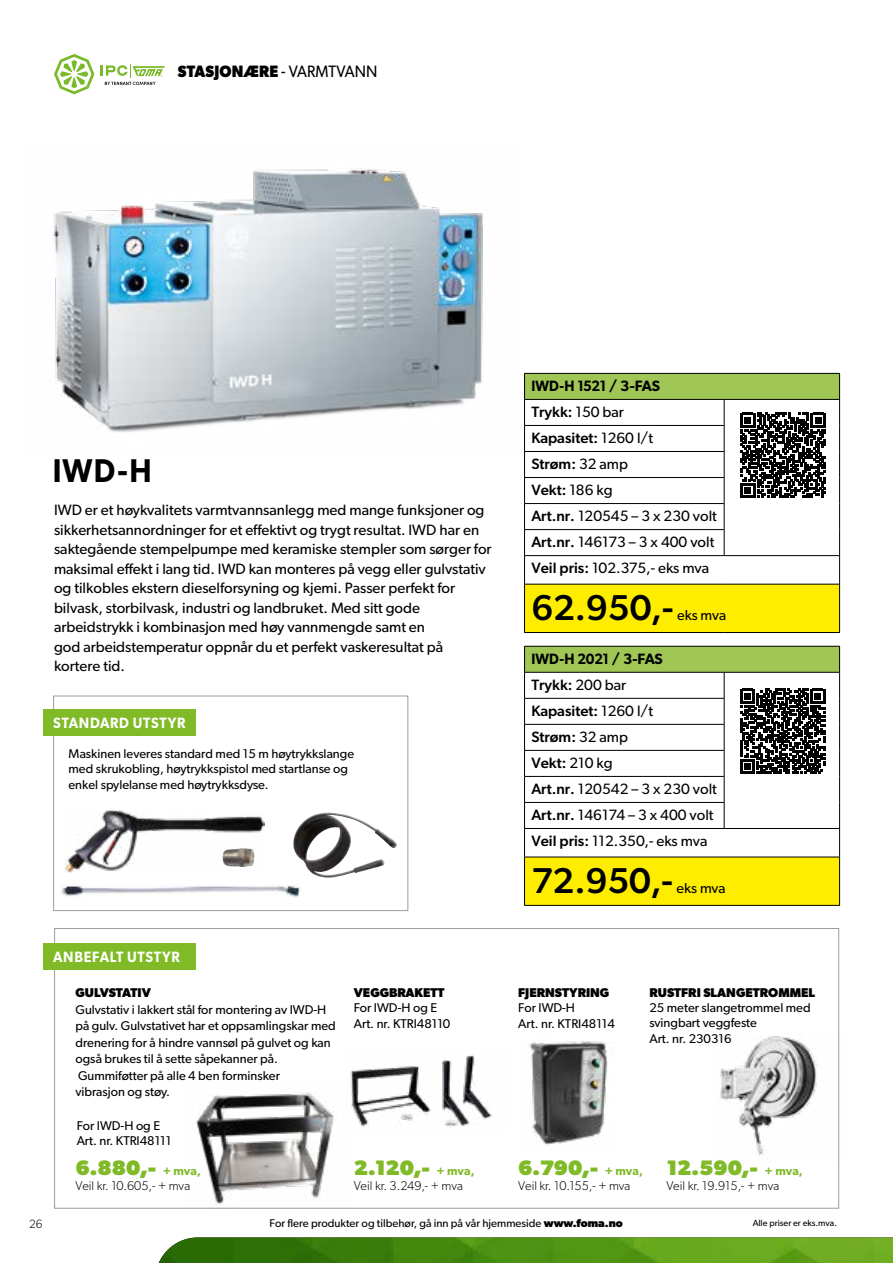
<style>
.page{position:relative;width:893px;height:1263px;background:#fff}
.page>*{position:absolute;margin:0;border:0;box-sizing:border-box;transform-origin:0 0}
.t1{font:500 36px "Gibson";color:#000}
.t2{font:600 33px "Gibson";color:#000;scale:.93 1}
.t3{font:800 21px "Gibson";color:#80ba27}
.t4{font:700 16.5px "Gibson";letter-spacing:.015em;color:#000;scale:.93 1}
.t5{font:15px/19.5px "Gibson";color:#000}
.t6{font:600 15px "Gibson";letter-spacing:.045em;color:#fff;scale:.93 1}
.t7{font:14.4px "Gibson";color:#000}
.t8{font:12.75px/15.3px "Gibson";color:#000}
.t9{font:300 12.75px "Gibson";color:#000}
.t10{font:700 12.75px "Gibson";color:#000}
.t11{font:300 12px "Gibson";color:#000}
.t12{font:11.25px "Gibson";color:#000}
.t13{font:9px "Gibson";color:#000}
.s1{font-weight:400}
.s2{font-weight:600;font-size:12px}
.s3{font-weight:600}
.s4{font-weight:500}
.s5{font-weight:700}
</style>
<div class="page">
<img style="left:159px;top:1237px;width:734px;height:26px">
<div style="left:524px;top:373px;width:316px;height:26px;background:#a0c655"></div>
<svg style="left:525px;top:400px;width:314px;height:184px"></svg>
<div style="left:524px;top:584px;width:316px;height:48px;background:#ffed00"></div>
<hr style="left:524px;top:373px;width:200px;height:1px;background:#000">
<hr style="left:724px;top:373px;width:116px;height:1px;background:#000">
<hr style="left:524px;top:399px;width:200px;height:1px;background:#000">
<hr style="left:724px;top:399px;width:116px;height:1px;background:#000">
<hr style="left:524px;top:425px;width:200px;height:1px;background:#000">
<hr style="left:524px;top:451px;width:200px;height:1px;background:#000">
<hr style="left:524px;top:477px;width:200px;height:1px;background:#000">
<hr style="left:524px;top:503px;width:200px;height:1px;background:#000">
<svg style="left:724px;top:400px;width:1px;height:155px"></svg>
<hr style="left:524px;top:529px;width:200px;height:1px;background:#000">
<hr style="left:524px;top:555px;width:200px;height:1px;background:#000">
<svg style="left:524px;top:374px;width:1px;height:210px"></svg>
<hr style="left:724px;top:555px;width:116px;height:1px;background:#000">
<svg style="left:839px;top:374px;width:1px;height:210px"></svg>
<hr style="left:524px;top:584px;width:200px;height:1px;background:#000">
<hr style="left:524px;top:584px;width:1px;height:48px;background:#000">
<hr style="left:724px;top:584px;width:116px;height:1px;background:#000">
<hr style="left:839px;top:584px;width:1px;height:48px;background:#000">
<hr style="left:524px;top:632px;width:200px;height:1px;background:#000">
<hr style="left:724px;top:632px;width:116px;height:1px;background:#000">
<div style="left:524px;top:646px;width:316px;height:26px;background:#a0c655"></div>
<svg style="left:525px;top:673px;width:314px;height:184px"></svg>
<div style="left:524px;top:857px;width:316px;height:48px;background:#ffed00"></div>
<hr style="left:524px;top:646px;width:200px;height:1px;background:#000">
<hr style="left:724px;top:646px;width:116px;height:1px;background:#000">
<hr style="left:524px;top:672px;width:200px;height:1px;background:#000">
<hr style="left:724px;top:672px;width:116px;height:1px;background:#000">
<hr style="left:524px;top:698px;width:200px;height:1px;background:#000">
<hr style="left:524px;top:724px;width:200px;height:1px;background:#000">
<hr style="left:524px;top:750px;width:200px;height:1px;background:#000">
<hr style="left:524px;top:776px;width:200px;height:1px;background:#000">
<svg style="left:724px;top:672px;width:1px;height:156px"></svg>
<hr style="left:524px;top:802px;width:200px;height:1px;background:#000">
<hr style="left:524px;top:828px;width:200px;height:1px;background:#000">
<svg style="left:524px;top:646px;width:1px;height:211px"></svg>
<hr style="left:724px;top:828px;width:116px;height:1px;background:#000">
<svg style="left:839px;top:646px;width:1px;height:211px"></svg>
<hr style="left:524px;top:857px;width:200px;height:1px;background:#000">
<hr style="left:524px;top:857px;width:1px;height:48px;background:#000">
<hr style="left:724px;top:857px;width:116px;height:1px;background:#000">
<hr style="left:839px;top:857px;width:1px;height:48px;background:#000">
<hr style="left:524px;top:905px;width:200px;height:1px;background:#000">
<hr style="left:724px;top:905px;width:116px;height:1px;background:#000">
<div style="left:53px;top:696px;width:355px;height:215px;border:1px solid #9d9d9c"></div>
<img style="left:53px;top:168px;width:430px;height:264px">
<img style="left:529px;top:1041px;width:79px;height:104px">
<img style="left:186px;top:1092px;width:164px;height:117px">
<img style="left:720px;top:1034px;width:120px;height:127px">
<img style="left:61px;top:884px;width:239px;height:13px">
<img style="left:293px;top:812px;width:104px;height:66px">
<img style="left:65px;top:810px;width:199px;height:63px">
<div style="left:735px;top:683px;width:101px;height:100px;background:#fff"></div>
<svg style="left:740px;top:689px;width:85px;height:85px"></svg>
<div style="left:735px;top:411px;width:101px;height:96px;background:#fff"></div>
<svg style="left:740px;top:413px;width:85px;height:85px"></svg>
<img style="left:346px;top:1055px;width:147px;height:78px">
<div style="left:44px;top:943px;width:152px;height:27px;background:#80ba27"></div>
<svg style="left:54px;top:54px;width:40px;height:40px"></svg>
<svg style="left:100px;top:64px;width:65px;height:21px"></svg>
<div style="left:44px;top:710px;width:152px;height:26px;background:#80ba27"></div>
<p class="t4" style="left:178px;top:61px;width:216px">STASJONÆRE <span class="s1">- VARMTVANN</span></p>
<h2 class="t2" style="left:53px;top:451px;width:108px">IWD-H</h2>
<p class="t5" style="left:54px;top:500px;width:439px">IWD er et høykvalitets varmtvannsanlegg med mange funksjoner og sikkerhetsannordninger for et effektivt og trygt resultat. IWD har en saktegående stempelpumpe med keramiske stempler som sørger for maksimal effekt i lang tid. IWD kan monteres på vegg eller gulvstativ og tilkobles ekstern dieselforsyning og kjemi. Passer perfekt for bilvask, storbilvask, industri og landbruket. Med sitt gode arbeidstrykk i kombinasjon med høy vannmengde samt en<br>god arbeidstemperatur oppnår du et perfekt vaskeresultat på kortere tid.</p>
<p class="t6" style="left:53px;top:714px;width:144px">STANDARD UTSTYR</p>
<p class="t8" style="left:69px;top:746px;width:287px">Maskinen leveres standard med 15 m høytrykkslange med skrukobling, høytrykkspistol med startlanse og enkel spylelanse med høytrykksdyse.</p>
<p class="t6" style="left:53px;top:947px;width:138px">ANBEFALT UTSTYR</p>
<p class="t10" style="left:75px;top:985px;width:77px">GULVSTATIV</p>
<p class="t8" style="left:75px;top:1001px;width:262px;line-height:16.5px">Gulvstativ i lakkert stål for montering av IWD-H på gulv. Gulvstativet har et oppsamlingskar med drenering for å hindre vannsøl på gulvet og kan også brukes til å sette såpekanner på.<br>Gummiføtter på alle 4 ben forminsker<br>vibrasjon og støy.</p>
<p class="t8" style="left:77px;top:1117px;width:96px">For IWD-H og E<br>Art. nr. KTRI48111</p>
<h3 class="t3" style="left:75px;top:1155px;width:127px">6.880,- <span class="s2">+ mva,</span></h3>
<p class="t9" style="left:75px;top:1178px;width:116px">Veil kr. 10.605,- + mva</p>
<p class="t10" style="left:354px;top:985px;width:92px">VEGGBRAKETT</p>
<p class="t8" style="left:354px;top:1000px;width:98px">For IWD-H og E<br>Art. nr. KTRI48110</p>
<h3 class="t3" style="left:354px;top:1155px;width:122px">2.120,- <span class="s2">+ mva,</span></h3>
<p class="t9" style="left:354px;top:1178px;width:111px">Veil kr. 3.249,- + mva</p>
<p class="t5" style="left:531px;top:372px;width:187px;line-height:26.1px"><span class="s3">IWD-H 1521 / 3-FAS<br></span><span class="s4">Trykk:</span> 150 bar<br><span class="s4">Kapasitet:</span> 1260 l/t<br><span class="s4">Strøm:</span> 32 amp<br><span class="s4">Vekt:</span> 186 kg<br><span class="s4">Art.nr.</span> 120545 – 3 x 230 volt<br><span class="s4">Art.nr.</span> 146173 – 3 x 400 volt<br><span class="s4">Veil pris:</span> 102.375,- eks mva</p>
<h1 class="t1" style="left:531px;top:586px;width:144px">62.950,-</h1>
<p class="t7" style="left:677px;top:606px;width:51px">eks mva</p>
<p class="t5" style="left:531px;top:645px;width:187px;line-height:26px"><span class="s3">IWD-H 2021 / 3-FAS<br></span><span class="s4">Trykk:</span> 200 bar<br><span class="s4">Kapasitet:</span> 1260 l/t<br><span class="s4">Strøm:</span> 32 amp<br><span class="s4">Vekt:</span> 210 kg<br><span class="s4">Art.nr.</span> 120542 – 3 x 230 volt<br><span class="s4">Art.nr.</span> 146174 – 3 x 400 volt<br><span class="s4">Veil pris:</span> 112.350,- eks mva</p>
<h1 class="t1" style="left:531px;top:858px;width:143px">72.950,-</h1>
<p class="t7" style="left:676px;top:879px;width:51px">eks mva</p>
<p class="t10" style="left:518px;top:985px;width:93px">FJERNSTYRING</p>
<p class="t8" style="left:518px;top:1000px;width:98px">For IWD-H<br>Art. nr. KTRI48114</p>
<p class="t10" style="left:649px;top:985px;width:167px">RUSTFRI SLANGETROMMEL</p>
<p class="t8" style="left:649px;top:1000px;width:163px">25 meter slangetrommel med svingbart veggfeste<br>Art. nr. 230316</p>
<h3 class="t3" style="left:518px;top:1155px;width:126px">6.790,- <span class="s2">+ mva,</span></h3>
<p class="t9" style="left:518px;top:1178px;width:114px">Veil kr. 10.155,- + mva</p>
<h3 class="t3" style="left:666px;top:1155px;width:138px">12.590,- <span class="s2">+ mva,</span></h3>
<p class="t9" style="left:666px;top:1178px;width:114px">Veil kr. 19.915,- + mva</p>
<p class="t11" style="left:29px;top:1216px;width:15px">26</p>
<p class="t12" style="left:270px;top:1217px;width:355px">For flere produkter og tilbehør, gå inn på vår hjemmeside <span class="s5">www.foma.no</span></p>
<p class="t13" style="left:753px;top:1217px;width:86px">Alle priser er eks.mva.</p>
</div>
